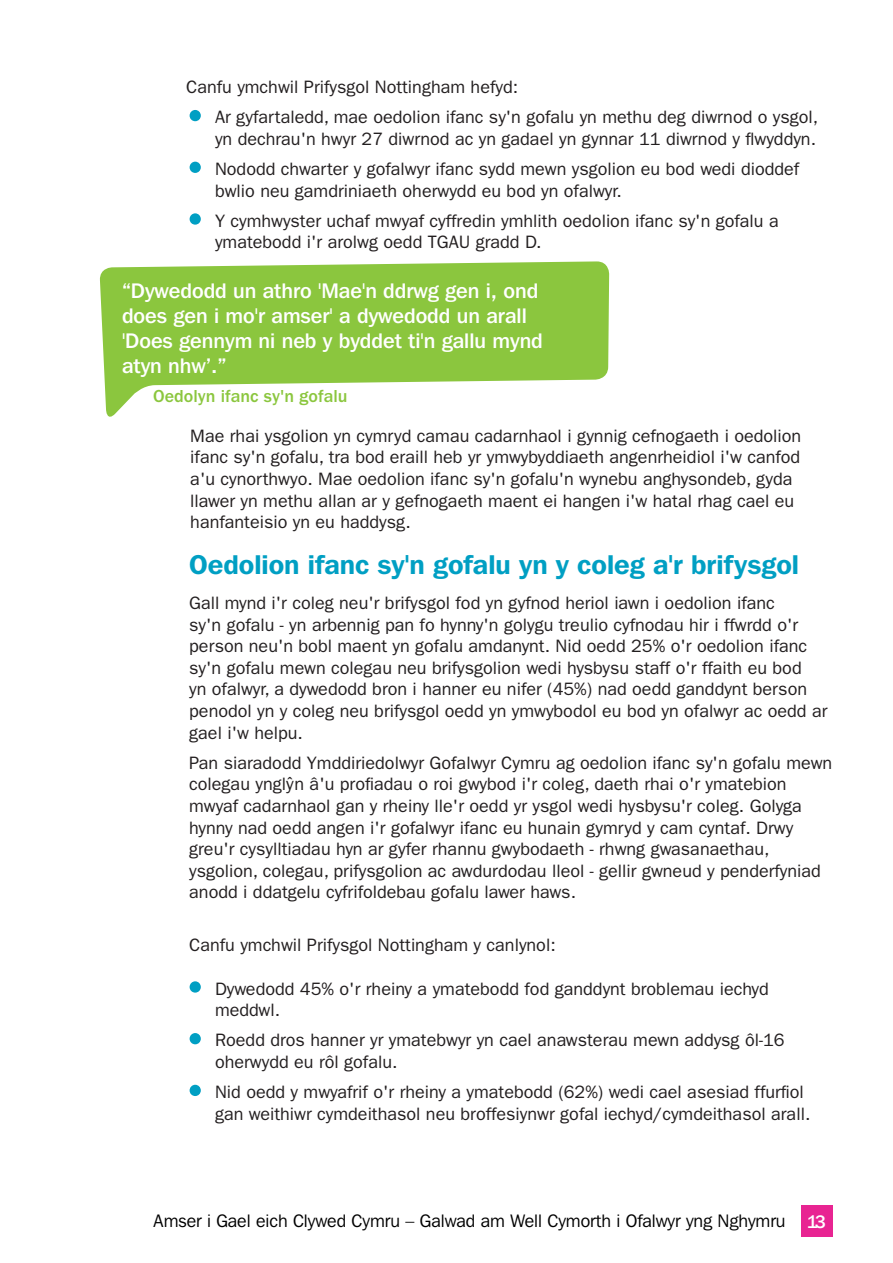
<style>
.page{position:relative;width:893px;height:1263px;background:#fff}
.page>*{position:absolute;margin:0;border:0;box-sizing:border-box;transform-origin:0 0}
.heading{font:600 27px "Franklin Gothic IT Cby BT";color:#009fc3}
.quote{font:500 21px/25.2px "Franklin Gothic IT Cby BT";color:#fff}
.Body_text{font:18px/21.6px "ITC Franklin Gothic Std";color:#231f20}
.t1{font:18px "Franklin Gothic IT Cby BT";color:#000}
.quote_name{font:500 18px "ITC Franklin Gothic Std";color:#8bc63e}
.s1{font-size:66px;color:#009fc3}
.s2{font-family:"Gotham"}
.s3{font-weight:500;color:#fff}
</style>
<div class="page">
<div style="left:801px;top:1205px;width:32px;height:32px;background:#e82492"></div>
<svg style="left:99px;top:261px;width:510px;height:156px;fill:#8bc63e"></svg>
<p class="Body_text" style="left:186px;top:76px;width:333px">Canfu ymchwil Prifysgol Nottingham hefyd:</p>
<p class="Body_text" style="left:175px;top:106px;width:644px;text-align:right"><span class="s1">•</span>Ar gyfartaledd, mae oedolion ifanc sy'n gofalu yn methu deg diwrnod o ysgol, yn dechrau'n hwyr 27 diwrnod ac yn gadael yn gynnar 11 diwrnod y flwyddyn.</p>
<p class="Body_text" style="left:215px;top:158px;width:586px;text-indent:-40px"><span class="s1">•</span>Nododd chwarter y gofalwyr ifanc sydd mewn ysgolion eu bod wedi dioddef bwlio neu gamdriniaeth oherwydd eu bod yn ofalwyr.</p>
<p class="Body_text" style="left:215px;top:210px;width:565px;text-indent:-40px"><span class="s1">•</span>Y cymhwyster uchaf mwyaf cyffredin ymhlith oedolion ifanc sy'n gofalu a ymatebodd i'r arolwg oedd TGAU gradd D.</p>
<p class="quote" style="left:122px;top:277px;width:422px">“Dywedodd un athro 'Mae'n ddrwg gen i, ond does gen i mo'r amser' a dywedodd un arall 'Does gennym ni neb y byddet ti'n gallu mynd atyn nhw’.”</p>
<p class="quote_name" style="left:153px;top:386px;width:196px">Oedolyn ifanc sy'n gofalu</p>
<p class="Body_text" style="left:190px;top:425px;width:613px">Mae rhai ysgolion yn cymryd camau cadarnhaol i gynnig cefnogaeth i oedolion ifanc sy'n gofalu, tra bod eraill heb yr ymwybyddiaeth angenrheidiol i'w canfod a'u cynorthwyo. Mae oedolion ifanc sy'n gofalu'n wynebu anghysondeb, gyda llawer yn methu allan ar y gefnogaeth maent ei hangen i'w hatal rhag cael eu hanfanteisio yn eu haddysg.</p>
<p class="heading" style="left:189px;top:547px;width:611px">Oedolion ifanc sy'n gofalu yn y coleg a'r brifysgol</p>
<p class="Body_text" style="left:189px;top:592px;width:640px">Gall mynd i'r coleg neu'r brifysgol fod yn gyfnod heriol iawn i oedolion ifanc<br>sy'n gofalu - yn arbennig pan fo hynny'n golygu treulio cyfnodau hir i ffwrdd o'r person neu'n bobl maent yn gofalu amdanynt. Nid oedd 25% o'r oedolion ifanc sy'n gofalu mewn colegau neu brifysgolion wedi hysbysu staff o'r ffaith eu bod<br>yn ofalwyr, a dywedodd bron i hanner eu nifer (45%) nad oedd ganddynt berson penodol yn y coleg neu brifysgol oedd yn ymwybodol eu bod yn ofalwyr ac oedd ar gael i'w helpu.</p>
<p class="Body_text" style="left:189px;top:752px;width:645px">Pan siaradodd Ymddiriedolwyr Gofalwyr Cymru ag oedolion ifanc sy'n gofalu mewn colegau yngly<span class="s2">ˆ</span>n â'u profiadau o roi gwybod i'r coleg, daeth rhai o'r ymatebion mwyaf cadarnhaol gan y rheiny lle'r oedd yr ysgol wedi hysbysu'r coleg. Golyga hynny nad oedd angen i'r gofalwyr ifanc eu hunain gymryd y cam cyntaf. Drwy greu'r cysylltiadau hyn ar gyfer rhannu gwybodaeth - rhwng gwasanaethau, ysgolion, colegau, prifysgolion ac awdurdodau lleol - gellir gwneud y penderfyniad anodd i ddatgelu cyfrifoldebau gofalu lawer haws.</p>
<p class="Body_text" style="left:189px;top:934px;width:368px">Canfu ymchwil Prifysgol Nottingham y canlynol:</p>
<p class="Body_text" style="left:215px;top:978px;width:555px;text-indent:-40px"><span class="s1">•</span>Dywedodd 45% o'r rheiny a ymatebodd fod ganddynt broblemau iechyd meddwl.</p>
<p class="Body_text" style="left:215px;top:1029px;width:571px;text-indent:-40px"><span class="s1">•</span>Roedd dros hanner yr ymatebwyr yn cael anawsterau mewn addysg ôl-16 oherwydd eu rôl gofalu.</p>
<p class="Body_text" style="left:215px;top:1081px;width:597px;text-indent:-40px"><span class="s1">•</span>Nid oedd y mwyafrif o'r rheiny a ymatebodd (62%) wedi cael asesiad ffurfiol gan weithiwr cymdeithasol neu broffesiynwr gofal iechyd/cymdeithasol arall.</p>
<p class="t1" style="left:154px;top:1209px;width:674px">Amser i Gael eich Clywed Cymru – Galwad am Well Cymorth i Ofalwyr yng Nghymru <span class="s3">13</span></p>
</div>
